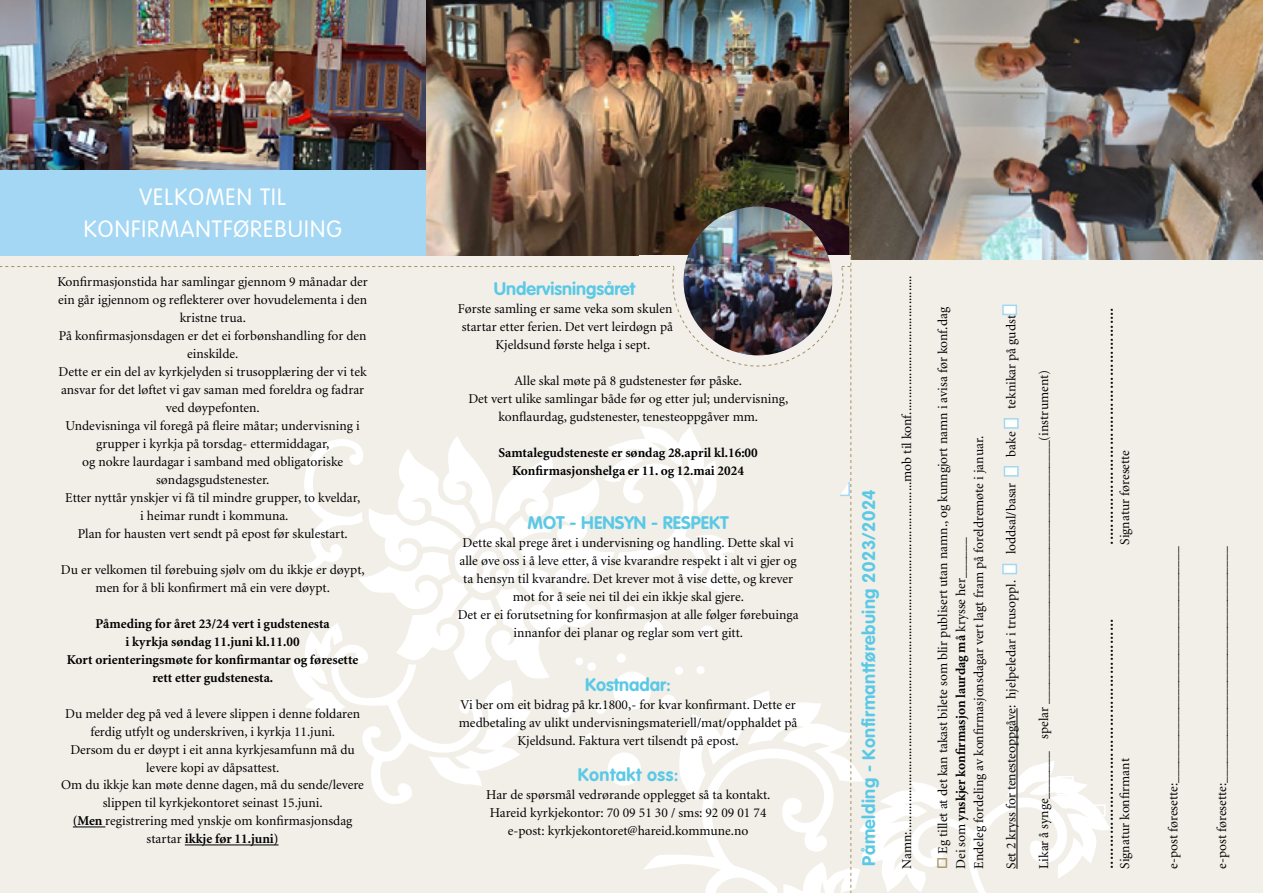
<style>
.page{position:relative;width:1263px;height:893px;background:#f2efe9}
.page>*{position:absolute;margin:0;border:0;box-sizing:border-box;transform-origin:0 0}
.t1{font:300 23.25px/31.5px "VAG Rounded";letter-spacing:.05em;color:#fff;text-align:center}
.t2{font:18px "Minion";color:#000}
.t3{font:700 18px "VAG Rounded";letter-spacing:.025em;color:#5bc9e5}
.t4{font:700 18px "VAG Rounded";color:#5bc9e5}
.t5{font:13.5px/18px "Minion";color:#000;text-align:center}
.t6{font:700 13.5px/18px "Minion";color:#000;text-align:center}
.s1{font-weight:700}
.s2{color:#a39161}
</style>
<div class="page">
<img style="left:1111px;top:0;width:152px;height:260px">
<img style="left:0;top:0;width:1111px;height:893px">
<div style="left:1055px;top:780px;width:19px;height:13px;border:2px solid #fff"></div>
<h1 class="t1" style="left:84px;top:181px;width:259px">VELKOMEN TIL<br>KONFIRMANTFØREBUING</h1>
<p class="t5" style="left:57px;top:273px;width:312px">Konfirmasjonstida har samlingar gjennom 9 månadar der ein går igjennom og reflekterer over hovudelementa i den kristne trua.<br>På konfirmasjonsdagen er det ei forbønshandling for den einskilde.<br>Dette er ein del av kyrkjelyden si trusopplæring der vi tek ansvar for det løftet vi gav saman med foreldra og fadrar ved døypefonten.<br>Undevisninga vil foregå på fleire måtar; undervisning i grupper i kyrkja på torsdag- ettermiddagar,<br>og nokre laurdagar i samband med obligatoriske søndagsgudstenester.<br>Etter nyttår ynskjer vi få til mindre grupper, to kveldar,<br>i heimar rundt i kommuna.<br>Plan for hausten vert sendt på epost før skulestart.</p>
<p class="t5" style="left:61px;top:561px;width:305px">Du er velkomen til førebuing sjølv om du ikkje er døypt, men for å bli konfirmert må ein vere døypt.</p>
<p class="t6" style="left:67px;top:614px;width:293px">Påmeding for året 23/24 vert i gudstenesta<br>i kyrkja søndag 11.juni kl.11.00<br>Kort orienteringsmøte for konfirmantar og føresette rett etter gudstenesta.</p>
<p class="t5" style="left:61px;top:705px;width:304px">Du melder deg på ved å levere slippen i denne foldaren ferdig utfylt og underskriven, i kyrkja 11.juni.<br>Dersom du er døypt i eit anna kyrkjesamfunn må du levere kopi av dåpsattest.<br>Om du ikkje kan møte denne dagen, må du sende/levere slippen til kyrkjekontoret seinast 15.juni.<br><span class="s1">(Men</span> registrering med ynskje om konfirmasjonsdag startar <span class="s1">ikkje før 11.juni)</span></p>
<h2 class="t4" style="left:494px;top:278px;width:143px">Undervisningsåret</h2>
<p class="t5" style="left:458px;top:300px;width:216px">Første samling er same veka som skulen</p>
<p class="t5" style="left:462px;top:318px;width:213px">startar etter ferien. Det vert leirdøgn på</p>
<p class="t5" style="left:495px;top:336px;width:156px">Kjeldsund første helga i sept.</p>
<p class="t5" style="left:468px;top:372px;width:321px">Alle skal møte på 8 gudstenester før påske.<br>Det vert ulike samlingar både før og etter jul; undervisning, konflaurdag, gudstenester, tenesteoppgåver mm.</p>
<p class="t6" style="left:498px;top:444px;width:261px">Samtalegudsteneste er søndag 28.april kl.16:00<br>Konfirmasjonshelga er 11. og 12.mai 2024</p>
<h2 class="t4" style="left:527px;top:512px;width:203px">MOT - HENSYN - RESPEKT</h2>
<p class="t5" style="left:458px;top:534px;width:342px">Dette skal prege året i undervisning og handling. Dette skal vi alle øve oss i å leve etter, å vise kvarandre respekt i alt vi gjer og ta hensyn til kvarandre. Det krever mot å vise dette, og krever mot for å seie nei til dei ein ikkje skal gjere.<br>Det er ei forutsetning for konfirmasjon at alle følger førebuinga innanfor dei planar og reglar som vert gitt.</p>
<h2 class="t4" style="left:585px;top:674px;width:87px">Kostnadar:</h2>
<p class="t5" style="left:459px;top:696px;width:340px">Vi ber om eit bidrag på kr.1800,- for kvar konfirmant. Dette er medbetaling av ulikt undervisningsmateriell/mat/opphaldet på<br>Kjeldsund. Faktura vert tilsendt på epost.</p>
<h2 class="t3" style="left:578px;top:764px;width:102px">Kontakt oss:</h2>
<p class="t5" style="left:486px;top:786px;width:286px">Har de spørsmål vedrørande opplegget så ta kontakt.<br>Hareid kyrkjekontor: 70 09 51 30 / sms: 92 09 01 74 e-post: kyrkjekontoret@hareid.kommune.no</p>
<h2 class="t3" style="left:858px;top:866px;width:378px;rotate:-90deg">Påmelding - Konfirmantførebuing 2023/2024</h2>
<p class="t5" style="left:898px;top:869px;width:595px;rotate:-90deg">Namn:............................................................................................................mob til konf...........................................</p>
<p class="t5" style="left:934px;top:869px;width:563px;text-align:left;rotate:-90deg"><span class="s2">□</span> Eg tillet at det kan takast bilete som blir publisert utan namn., og kunngjort namn i avisa før konf.dag<br>Dei som <span class="s1">ynskjer konfirmasjon laurdag må</span> krysse her______<br>Endeleg fordeling av konfirmasjonsdagar vert lagt fram på foreldremøte i januar.</p>
<p class="t5" style="left:1003px;top:409px;width:95px;rotate:-90deg">teknikar på gudst</p>
<p class="t5" style="left:1003px;top:457px;width:26px;rotate:-90deg">bake</p>
<p class="t5" style="left:1003px;top:554px;width:73px;rotate:-90deg">loddsal/basar</p>
<p class="t5" style="left:1003px;top:869px;width:290px;rotate:-90deg">Set 2 kryss for tenesteoppgåve: hjelpeledar i trusoppl.</p>
<p class="t5" style="left:1035px;top:869px;width:500px;rotate:-90deg">Likar å synge_______ spelar _______________________________________(instrument)</p>
<h2 class="t2" style="left:1098px;top:545px;width:239px;rotate:-90deg">.......................................................</h2>
<p class="t5" style="left:1116px;top:545px;width:96px;rotate:-90deg">Signatur føresette</p>
<h2 class="t2" style="left:1098px;top:869px;width:252px;rotate:-90deg">..........................................................</h2>
<p class="t5" style="left:1116px;top:869px;width:112px;rotate:-90deg">Signatur konfirmant</p>
<p class="t5" style="left:1165px;top:869px;width:324px;rotate:-90deg">e-post føresette:___________________________________</p>
<p class="t5" style="left:1213px;top:869px;width:324px;rotate:-90deg">e-post føresette:___________________________________</p>
</div>
